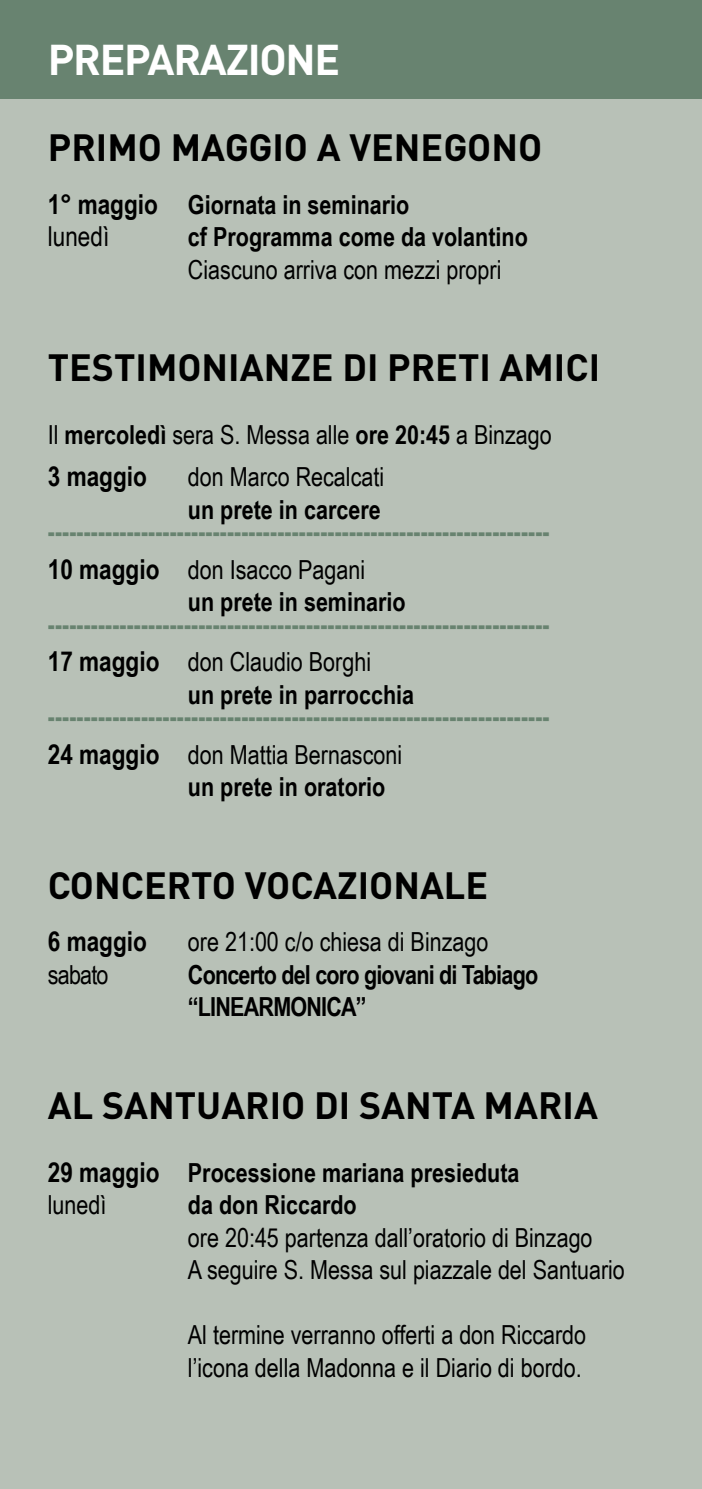
<style>
.page{position:relative;width:702px;height:1489px;background:#fff}
.page>*{position:absolute;margin:0;border:0;box-sizing:border-box;transform-origin:0 0}
.t1{font:700 42.5px "DIN Pro";letter-spacing:-.03em;color:#fff}
.t2{font:700 37.5px "DIN Pro";color:#000}
.t3{font:700 27.5px "Arial Narrow";color:#000}
.t4{font:27.5px "Arial Narrow";color:#000}
.t5{font:700 26.25px/37.5px "Arial Narrow";color:#688370}
.t6{font:26.25px/32.5px "Arial Narrow";color:#000}
.t7{font:700 26.25px/32.5px "Arial Narrow";color:#000}
.t8{font:700 26.25px/32.5px "Arial Narrow";letter-spacing:-.03em;color:#000}
.s1{font-size:27.5px}
.s2{font-weight:700}
.s3{font-size:27.5px;color:#000}
.s4{font-weight:400;color:#000}
.s5{font-weight:400}
</style>
<div class="page">
<div style="left:0;top:99px;width:702px;height:1389px;background:#b8c1b7"></div>
<div style="left:0;top:0;width:702px;height:99px;background:#688370"></div>
<h1 class="t1" style="left:48px;top:31px;width:294px">PREPARAZIONE</h1>
<h2 class="t2" style="left:48px;top:122px;width:496px">PRIMO MAGGIO A VENEGONO</h2>
<p class="t7" style="left:48px;top:187px;width:363px"><span class="s1">1° maggio</span> Giornata in seminario</p>
<p class="t4" style="left:48px;top:216px;width:63px">lunedì</p>
<p class="t7" style="left:188px;top:219px;width:341px">cf Programma come da volantino</p>
<p class="t6" style="left:188px;top:252px;width:315px">Ciascuno arriva con mezzi propri</p>
<h2 class="t2" style="left:48px;top:342px;width:553px">TESTIMONIANZE DI PRETI AMICI</h2>
<p class="t6" style="left:48px;top:417px;width:505px">Il <span class="s2">mercoledì</span> sera S. Messa alle <span class="s2">ore 20:45</span> a Binzago</p>
<p class="t3" style="left:48px;top:455px;width:100px">3 maggio</p>
<p class="t6" style="left:188px;top:459px;width:198px">don Marco Recalcati</p>
<p class="t7" style="left:188px;top:492px;width:194px">un prete in carcere</p>
<p class="t5" style="left:48px;top:512px;width:503px">----------------------------------------------------------------------<br><span class="s3">10 maggio</span> <span class="s4">don Isacco Pagani</span></p>
<p class="t7" style="left:188px;top:584px;width:219px">un prete in seminario</p>
<p class="t5" style="left:48px;top:604px;width:503px">----------------------------------------------------------------------<br><span class="s3">17 maggio</span> <span class="s4">don Claudio Borghi</span></p>
<p class="t7" style="left:188px;top:677px;width:228px">un prete in parrocchia</p>
<p class="t5" style="left:48px;top:697px;width:503px">----------------------------------------------------------------------<br><span class="s3">24 maggio</span> <span class="s4">don Mattia Bernasconi</span></p>
<p class="t7" style="left:188px;top:769px;width:199px">un prete in oratorio</p>
<h2 class="t2" style="left:48px;top:859px;width:442px">CONCERTO VOCAZIONALE</h2>
<p class="t3" style="left:48px;top:920px;width:100px">6 maggio</p>
<p class="t6" style="left:188px;top:924px;width:302px">ore 21:00 c/o chiesa di Binzago</p>
<p class="t6" style="left:48px;top:957px;width:62px">sabato</p>
<p class="t8" style="left:188px;top:957px;width:352px">Concerto del coro giovani di Tabiago “LINEARMONICA”</p>
<h2 class="t2" style="left:48px;top:1079px;width:551px">AL SANTUARIO DI SANTA MARIA</h2>
<p class="t7" style="left:48px;top:1154px;width:473px"><span class="s1">29 maggio</span> Processione mariana presieduta <span class="s5">lunedì</span></p>
<p class="t7" style="left:188px;top:1187px;width:170px">da don Riccardo</p>
<p class="t6" style="left:188px;top:1219px;width:438px">ore 20:45 partenza dall’oratorio di Binzago<br>A seguire S. Messa sul piazzale del Santuario</p>
<p class="t6" style="left:188px;top:1317px;width:400px">Al termine verranno offerti a don Riccardo l’icona della Madonna e il Diario di bordo.</p>
</div>
